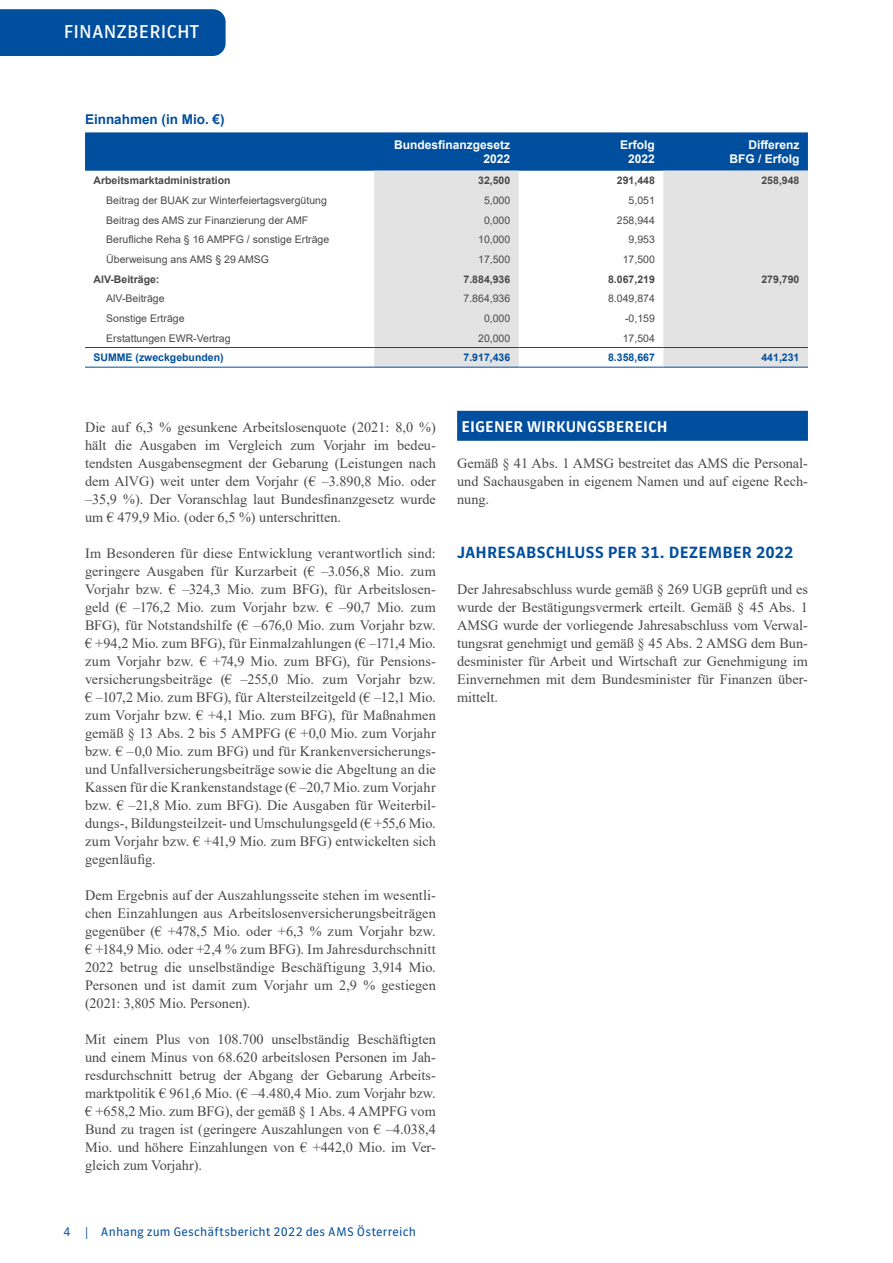
<style>
.page{position:relative;width:893px;height:1263px;background:#fff}
.page>*{position:absolute;margin:0;border:0;box-sizing:border-box;transform-origin:0 0}
.t1{font:500 18px "AMS Laborat";letter-spacing:.005em;color:#fff}
.hl_2{font:700 15.75px "AMS Laborat";letter-spacing:.005em;color:#004e9e}
.hl1_linien{font:700 15px "AMS Laborat";letter-spacing:.005em;color:#fff}
.Standard_Text{font:14.25px/18px "Times New Roman";color:#484847;text-align:justify}
.t2{font:700 13.5px "Arial";color:#004e9e}
.t3{font:700 12px "Arial";color:#fff}
.t4{font:12px "AMS Laborat";letter-spacing:.02em;color:#004e9e}
.tabellen_txt{font:10.5px "Arial";color:#484847}
.tabellen_txt-2{font:700 10.5px "Arial";color:#484847}
.tabellen_txt-3{font:700 10.5px "Arial";color:#004e9e}
.s1{font-family:"Minion Pro"}
</style>
<div class="page">
<div style="left:0;top:9px;width:226px;height:47px;background:#004e9e"></div>
<div style="left:85px;top:132px;width:723px;height:39px;background:#004e9e"></div>
<svg style="left:374px;top:171px;width:434px;height:176px;fill:#e3e3e3"></svg>
<svg style="left:374px;top:348px;width:434px;height:19px"></svg>
<hr style="left:85px;top:347px;width:289px;height:1px;background:#004e9e">
<hr style="left:374px;top:347px;width:145px;height:1px;background:#004e9e">
<hr style="left:519px;top:347px;width:144px;height:1px;background:#004e9e">
<hr style="left:663px;top:347px;width:145px;height:1px;background:#004e9e">
<hr style="left:85px;top:367px;width:289px;height:1px;background:#004e9e">
<hr style="left:374px;top:367px;width:145px;height:1px;background:#004e9e">
<hr style="left:519px;top:367px;width:144px;height:1px;background:#004e9e">
<hr style="left:663px;top:367px;width:145px;height:1px;background:#004e9e">
<div style="left:457px;top:411px;width:351px;height:30px;background:#004e9e"></div>
<p class="t1" style="left:64px;top:20px;width:137px">FINANZBERICHT</p>
<p class="t2" style="left:85px;top:110px;width:141px">Einnahmen (in Mio. €)</p>
<p class="t3" style="left:394px;top:136px;width:118px">Bundesfinanzgesetz</p>
<p class="t3" style="left:484px;top:150px;width:28px">2022</p>
<p class="t3" style="left:620px;top:136px;width:36px">Erfolg</p>
<p class="t3" style="left:628px;top:150px;width:28px">2022</p>
<p class="t3" style="left:748px;top:136px;width:53px">Differenz</p>
<p class="t3" style="left:729px;top:150px;width:72px">BFG / Erfolg</p>
<p class="tabellen_txt-2" style="left:94px;top:173px;width:139px">Arbeitsmarktadministration</p>
<p class="tabellen_txt-2" style="left:478px;top:173px;width:34px">32,500</p>
<p class="tabellen_txt-2" style="left:617px;top:173px;width:39px">291,448</p>
<p class="tabellen_txt-2" style="left:761px;top:173px;width:39px">258,948</p>
<p class="tabellen_txt" style="left:106px;top:193px;width:222px">Beitrag der BUAK zur Winterfeiertagsvergütung</p>
<p class="tabellen_txt" style="left:484px;top:193px;width:28px">5,000</p>
<p class="tabellen_txt" style="left:629px;top:193px;width:28px">5,051</p>
<p class="tabellen_txt" style="left:106px;top:213px;width:203px">Beitrag des AMS zur Finanzierung der AMF</p>
<p class="tabellen_txt" style="left:484px;top:213px;width:28px">0,000</p>
<p class="tabellen_txt" style="left:617px;top:213px;width:39px">258,944</p>
<p class="tabellen_txt" style="left:106px;top:232px;width:224px">Berufliche Reha § 16 AMPFG / sonstige Erträge</p>
<p class="tabellen_txt" style="left:478px;top:232px;width:34px">10,000</p>
<p class="tabellen_txt" style="left:629px;top:232px;width:28px">9,953</p>
<p class="tabellen_txt" style="left:106px;top:252px;width:164px">Überweisung ans AMS § 29 AMSG</p>
<p class="tabellen_txt" style="left:478px;top:252px;width:34px">17,500</p>
<p class="tabellen_txt" style="left:623px;top:252px;width:34px">17,500</p>
<p class="tabellen_txt-2" style="left:94px;top:271px;width:67px">AlV-Beiträge:</p>
<p class="tabellen_txt-2" style="left:464px;top:271px;width:48px">7.884,936</p>
<p class="tabellen_txt-2" style="left:608px;top:271px;width:48px">8.067,219</p>
<p class="tabellen_txt-2" style="left:761px;top:271px;width:39px">279,790</p>
<p class="tabellen_txt" style="left:106px;top:291px;width:60px">AlV-Beiträge</p>
<p class="tabellen_txt" style="left:464px;top:291px;width:48px">7.864,936</p>
<p class="tabellen_txt" style="left:608px;top:291px;width:48px">8.049,874</p>
<p class="tabellen_txt" style="left:106px;top:311px;width:80px">Sonstige Erträge</p>
<p class="tabellen_txt" style="left:484px;top:311px;width:28px">0,000</p>
<p class="tabellen_txt" style="left:625px;top:311px;width:31px">-0,159</p>
<p class="tabellen_txt" style="left:106px;top:331px;width:126px">Erstattungen EWR-Vertrag</p>
<p class="tabellen_txt" style="left:478px;top:331px;width:34px">20,000</p>
<p class="tabellen_txt" style="left:623px;top:331px;width:34px">17,504</p>
<p class="tabellen_txt-3" style="left:94px;top:350px;width:132px">SUMME (zweckgebunden)</p>
<p class="tabellen_txt-3" style="left:464px;top:350px;width:48px">7.917,436</p>
<p class="tabellen_txt-3" style="left:608px;top:350px;width:48px">8.358,667</p>
<p class="tabellen_txt-3" style="left:761px;top:350px;width:39px">441,231</p>
<p class="Standard_Text" style="left:85px;top:418px;width:352px">Die auf 6,3 % gesunkene Arbeitslosenquote (2021: 8,0 %) hält die Ausgaben im Vergleich zum Vorjahr im bedeu&shy;tendsten Ausgabensegment der Gebarung (Leistungen nach dem AlVG) weit unter dem Vorjahr (€ –3.890,8 Mio. oder –35,9 %). Der Voranschlag laut Bundesfinanzgesetz wurde um € 479,9 Mio. (oder 6,5 %) unterschritten.</p>
<p class="Standard_Text" style="left:85px;top:544px;width:352px">Im Besonderen für diese Entwicklung verantwortlich sind: geringere Ausgaben für Kurzarbeit (€ –3.056,8 Mio. zum Vorjahr bzw. € –324,3 Mio. zum BFG), für Arbeitslosen&shy;geld (€ –176,2 Mio. zum Vorjahr bzw. € –90,7 Mio. zum BFG), für Notstandshilfe (€ –676,0 Mio. zum Vorjahr bzw. € +94,2 Mio. zum BFG), für Einmalzahlungen (€ –171,4 Mio. zum Vorjahr bzw. € +74,9 Mio. zum BFG), für Pensions&shy;versicherungsbeiträge (€ –255,0 Mio. zum Vorjahr bzw. € –107,2 Mio. zum BFG), für Altersteilzeitgeld (€ –12,1 Mio. zum Vorjahr bzw. € +4,1 Mio. zum BFG), für Maßnahmen gemäß § 13 Abs. 2 bis 5 AMPFG (€ +0,0 Mio. zum Vorjahr bzw. € –0,0 Mio. zum BFG) und für Krankenversicherungs&shy;und Unfallversicherungsbeiträge sowie die Abgeltung an die Kassen für die Krankenstandstage (€ –20,7 Mio. zum Vorjahr bzw. € –21,8 Mio. zum BFG). Die Ausgaben für Weiterbil&shy;dungs-, Bildungsteilzeit- und Umschulungsgeld (€ +55,6 Mio. zum Vorjahr bzw. € +41,9 Mio. zum BFG) entwickelten sich gegenläufig.</p>
<p class="Standard_Text" style="left:85px;top:886px;width:352px">Dem Ergebnis auf der Auszahlungsseite stehen im wesentli&shy;chen Einzahlungen aus Arbeitslosenversicherungsbeiträgen gegenüber (€ +478,5 Mio. oder +6,3 % zum Vorjahr bzw. € +184,9 Mio. oder +2,4 % zum BFG). Im Jahresdurchschnitt 2022 betrug die unselbständige Beschäftigung 3,914 Mio.<br>Personen und ist damit zum Vorjahr um 2,9 % gestiegen (2021: 3,805 Mio. Personen).</p>
<p class="Standard_Text" style="left:85px;top:1030px;width:352px">Mit einem Plus von 108.700 unselbständig Beschäftigten und einem Minus von 68.620 arbeitslosen Personen im Jah&shy;resdurchschnitt betrug der Abgang der Gebarung Arbeits&shy;marktpolitik € 961,6 Mio. (€ –4.480,4 Mio. zum Vorjahr bzw. € +658,2 Mio. zum BFG), der gemäß § 1 Abs. 4 AMPFG vom Bund zu tragen ist (geringere Auszahlungen von € –4.038,4<br>Mio. und höhere Einzahlungen von € +442,0 Mio. im Ver&shy;gleich zum Vorjahr).</p>
<p class="t4" style="left:63px;top:1223px;width:354px">4 <span class="s1">|</span> Anhang zum Geschäftsbericht 2022 des AMS Österreich</p>
<p class="hl1_linien" style="left:461px;top:417px;width:208px">EIGENER WIRKUNGSBEREICH</p>
<p class="Standard_Text" style="left:457px;top:454px;width:352px">Gemäß § 41 Abs. 1 AMSG bestreitet das AMS die Personal&shy;und Sachausgaben in eigenem Namen und auf eigene Rech&shy;nung.</p>
<p class="hl_2" style="left:457px;top:542px;width:338px">JAHRESABSCHLUSS PER 31. DEZEMBER 2022</p>
<p class="Standard_Text" style="left:457px;top:580px;width:352px">Der Jahresabschluss wurde gemäß § 269 UGB geprüft und es wurde der Bestätigungsvermerk erteilt. Gemäß § 45 Abs. 1<br>AMSG wurde der vorliegende Jahresabschluss vom Verwal&shy;tungsrat genehmigt und gemäß § 45 Abs. 2 AMSG dem Bun&shy;desminister für Arbeit und Wirtschaft zur Genehmigung im Einvernehmen mit dem Bundesminister für Finanzen über&shy;mittelt.</p>
</div>
